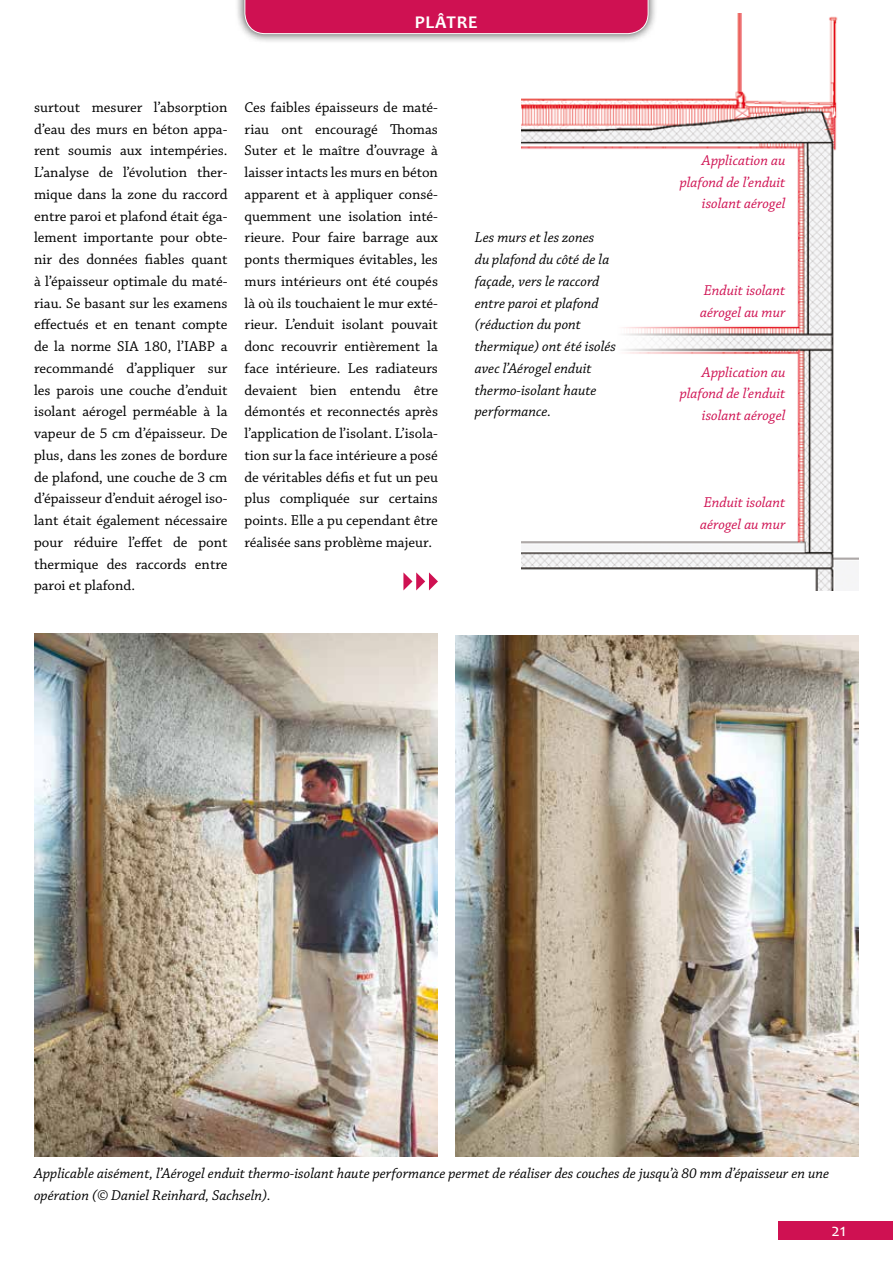
<style>
.page{position:relative;width:893px;height:1263px;background:#fff}
.page>*{position:absolute;margin:0;border:0;box-sizing:border-box;transform-origin:0 0}
.t1{font:700 18px "Candara";letter-spacing:.04em;color:#fff}
.t2{font:18px "Candara";color:#fff}
.t3{font:15px/21.8px "Chaparral Pro";color:#000;text-align:justify}
.t4{font:italic 15px/21.8px "Chaparral Pro";color:#000}
.t5{font:italic 15px/21.8px "Chaparral Pro";color:#cf1152;text-align:right}
</style>
<div class="page">
<img style="left:522px;top:14px;width:337px;height:576px">
<svg style="left:522px;top:310px;width:259px;height:71px"></svg>
<div style="left:778px;top:1221px;width:115px;height:19px;background:#cf1152"></div>
<div style="left:235px;top:0;width:423px;height:44px;background:#000;opacity:.75"></div>
<div style="left:244px;top:0;width:405px;height:34px;background:#cf1152"></div>
<img style="left:34px;top:634px;width:404px;height:522px">
<img style="left:455px;top:635px;width:404px;height:521px">
<svg style="left:403px;top:572px;width:35px;height:18px"></svg>
<p class="t1" style="left:415px;top:11px;width:64px">PLÂTRE</p>
<p class="t3" style="left:34px;top:97px;width:195px">surtout mesurer l’absorption d’eau des murs en béton appa&shy;rent soumis aux intempéries.<br>L’analyse de l’évolution ther&shy;mique dans la zone du raccord entre paroi et plafond était éga&shy;lement importante pour obte&shy;nir des données fiables quant à l’épaisseur optimale du maté&shy;riau. Se basant sur les examens effectués et en tenant compte de la norme SIA 180, l’IABP a recommandé d’appliquer sur les parois une couche d’enduit isolant aérogel perméable à la vapeur de 5 cm d’épaisseur. De plus, dans les zones de bordure de plafond, une couche de 3 cm d’épaisseur d’enduit aérogel iso&shy;lant était également nécessaire pour réduire l’effet de pont thermique des raccords entre paroi et plafond.</p>
<p class="t3" style="left:244px;top:97px;width:195px">Ces faibles épaisseurs de maté&shy;riau ont encouragé Thomas Suter et le maître d’ouvrage à laisser intacts les murs en béton apparent et à appliquer consé&shy;quemment une isolation inté&shy;rieure. Pour faire barrage aux ponts thermiques évitables, les murs intérieurs ont été coupés là où ils touchaient le mur exté&shy;rieur. L’enduit isolant pouvait donc recouvrir entièrement la face intérieure. Les radiateurs devaient bien entendu être démontés et reconnectés après l’application de l’isolant. L’isola&shy;tion sur la face intérieure a posé de véritables défis et fut un peu plus compliquée sur certains points. Elle a pu cependant être réalisée sans problème majeur.</p>
<p class="t4" style="left:475px;top:227px;width:143px">Les murs et les zones<br>du plafond du côté de la façade, vers le raccord entre paroi et plafond (réduction du pont thermique) ont été isolés avec l’Aérogel enduit thermo-isolant haute performance.</p>
<p class="t5" style="left:680px;top:150px;width:107px">Application au plafond de l’enduit isolant aérogel</p>
<p class="t5" style="left:700px;top:280px;width:87px;text-align:left">Enduit isolant aérogel au mur</p>
<p class="t5" style="left:680px;top:361px;width:107px">Application au plafond de l’enduit isolant aérogel</p>
<p class="t5" style="left:700px;top:492px;width:87px;text-align:left">Enduit isolant aérogel au mur</p>
<p class="t4" style="left:34px;top:1163px;width:797px">Applicable aisément, l’Aérogel enduit thermo-isolant haute performance permet de réaliser des couches de jusqu’à 80 mm d’épaisseur en une opération (© Daniel Reinhard, Sachseln).</p>
<p class="t2" style="left:832px;top:1218px;width:16px">21</p>
</div>
